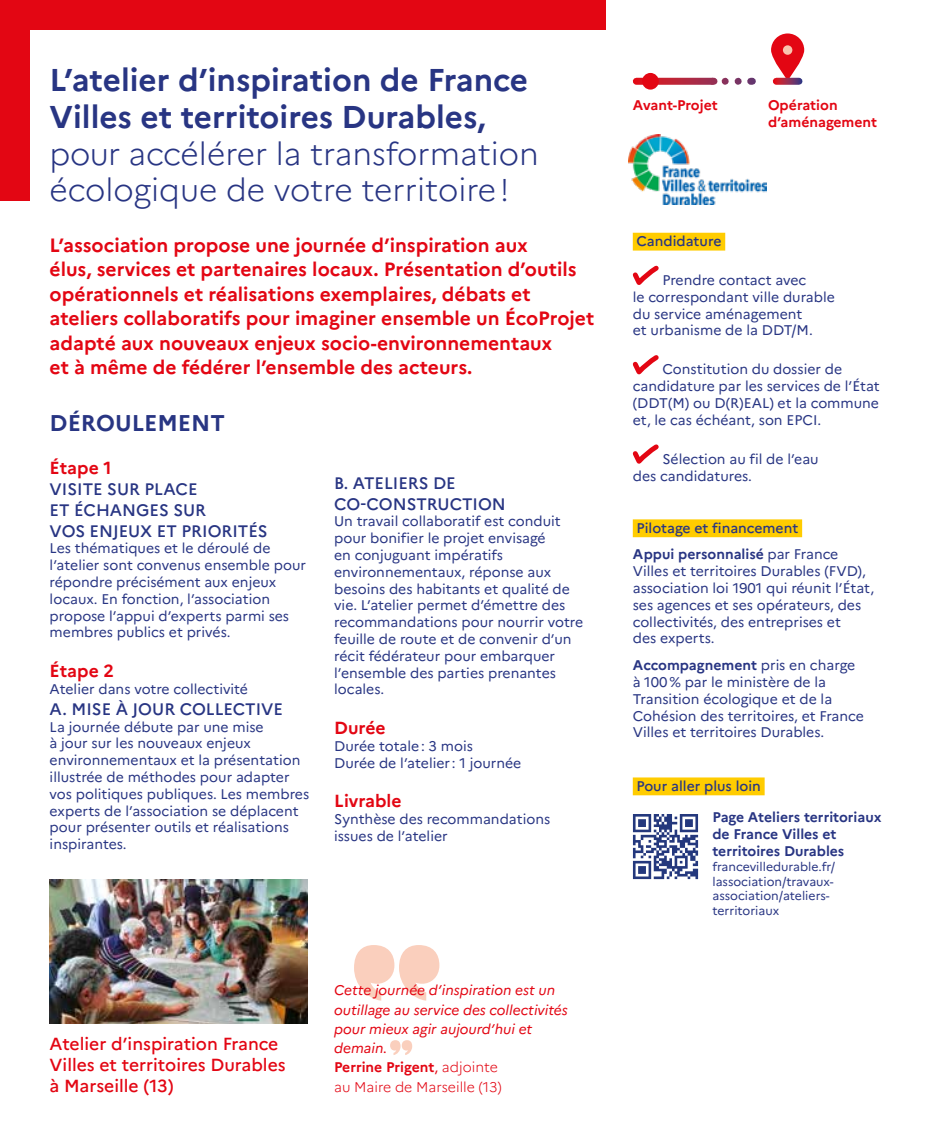
<style>
.page{position:relative;width:943px;height:1141px;background:#fff}
.page>*{position:absolute;margin:0;border:0;box-sizing:border-box;transform-origin:0 0}
.t1{font:700 31.5px/36.8px "Marianne";color:#283583}
.t2{font:300 31.5px/36.8px "Marianne";color:#283583}
.t3{font:700 22.75px "Marianne";color:#283583}
.t4{font:700 19.25px/24.5px "Marianne";color:#e30613}
.t5{font:500 17.5px/21px "Marianne";color:#e30613}
.t6{font:700 17.5px "Marianne";color:#e30613}
.t7{font:500 16.62px/21px "Marianne";color:#283583}
.t8{font:14px/16.8px "Marianne";color:#283583}
.t9{font:italic 14px/19.2px "Marianne";color:#e30613}
.t10{font:500 14px/26.8px "Marianne";color:#283583}
.t11{font:700 14px/16.8px "Marianne";color:#283583}
.t12{font:700 14px/16.8px "Marianne";color:#e30613}
.t13{font:12.25px/14.9px "Marianne";color:#283583}
.s1{font-weight:700;font-style:normal}
.s2{font-style:normal}
.s3{font-weight:300;font-style:normal}
.s4{font-weight:700}
.s5{font-weight:400}
</style>
<div class="page">
<div style="left:0;top:0;width:30px;height:201px;background:#e30613"></div>
<div style="left:0;top:0;width:605px;height:30px;background:#e30613"></div>
<div style="left:632px;top:233px;width:93px;height:18px;background:#fc0"></div>
<svg style="left:632px;top:265px;width:27px;height:20px"></svg>
<svg style="left:632px;top:355px;width:27px;height:20px"></svg>
<svg style="left:632px;top:444px;width:27px;height:20px"></svg>
<svg style="left:636px;top:78px;width:76px;height:7px"></svg>
<svg style="left:725px;top:78px;width:17px;height:7px"></svg>
<div style="left:642px;top:73px;width:16px;height:17px;background:#e30613;border-radius:50%"></div>
<div style="left:632px;top:519px;width:170px;height:18px;background:#fc0"></div>
<div style="left:632px;top:777px;width:132px;height:18px;background:#fc0"></div>
<svg style="left:633px;top:814px;width:65px;height:65px"></svg>
<img style="left:50px;top:879px;width:258px;height:145px">
<svg style="left:354px;top:945px;width:85px;height:56px"></svg>
<svg style="left:771px;top:33px;width:33px;height:47px"></svg>
<div style="left:783px;top:45px;width:9px;height:10px;background:#f9c5af;border-radius:50%"></div>
<svg style="left:776px;top:78px;width:23px;height:7px"></svg>
<svg style="left:390px;top:1040px;width:22px;height:15px"></svg>
<img style="left:628px;top:134px;width:138px;height:70px">
<h1 class="t1" style="left:50px;top:61px;width:480px">L’atelier d’inspiration de France<br>Villes et territoires Durables,</h1>
<h1 class="t2" style="left:50px;top:135px;width:490px">pour accélérer la transformation écologique de votre territoire!</h1>
<p class="t4" style="left:50px;top:232px;width:546px">L’association propose une journée d’inspiration aux<br>élus, services et partenaires locaux. Présentation d’outils opérationnels et réalisations exemplaires, débats et ateliers collaboratifs pour imaginer ensemble un ÉcoProjet adapté aux nouveaux enjeux socio-environnementaux<br>et à même de fédérer l’ensemble des acteurs.</p>
<h2 class="t3" style="left:50px;top:409px;width:177px">DÉROULEMENT</h2>
<p class="t6" style="left:50px;top:457px;width:64px">Étape 1</p>
<p class="t7" style="left:50px;top:478px;width:219px">VISITE SUR PLACE<br>ET ÉCHANGES SUR<br>VOS ENJEUX ET PRIORITÉS</p>
<p class="t8" style="left:50px;top:540px;width:258px">Les thématiques et le déroulé de l’atelier sont convenus ensemble pour répondre précisément aux enjeux locaux. En fonction, l’association propose l’appui d’experts parmi ses membres publics et privés.</p>
<p class="t6" style="left:50px;top:660px;width:66px">Étape 2</p>
<p class="t8" style="left:50px;top:680px;width:200px">Atelier dans votre collectivité</p>
<p class="t7" style="left:50px;top:698px;width:235px">A. MISE À JOUR COLLECTIVE</p>
<p class="t8" style="left:50px;top:718px;width:261px">La journée débute par une mise<br>à jour sur les nouveaux enjeux environnementaux et la présentation illustrée de méthodes pour adapter vos politiques publiques. Les membres experts de l’association se déplacent pour présenter outils et réalisations inspirantes.</p>
<p class="t7" style="left:334px;top:472px;width:173px">B. ATELIERS DE<br>CO-CONSTRUCTION</p>
<p class="t8" style="left:334px;top:513px;width:251px">Un travail collaboratif est conduit pour bonifier le projet envisagé<br>en conjuguant impératifs environnementaux, réponse aux besoins des habitants et qualité de vie. L’atelier permet d’émettre des recommandations pour nourrir votre feuille de route et de convenir d’un récit fédérateur pour embarquer l’ensemble des parties prenantes locales.</p>
<p class="t6" style="left:334px;top:717px;width:53px">Durée</p>
<p class="t8" style="left:334px;top:737px;width:189px">Durée totale: 3 mois<br>Durée de l’atelier: 1 journée</p>
<p class="t6" style="left:334px;top:790px;width:69px">Livrable</p>
<p class="t8" style="left:334px;top:811px;width:217px">Synthèse des recommandations issues de l’atelier</p>
<p class="t5" style="left:50px;top:1033px;width:237px">Atelier d’inspiration France<br>Villes et territoires Durables à Marseille (13)</p>
<p class="t9" style="left:334px;top:980px;width:235px">Cette journée d’inspiration est un outillage au service des collectivités pour mieux agir aujourd’hui et demain.<br><span class="s1">Perrine Prigent</span><span class="s2">,</span> <span class="s3">adjointe<br>au Maire de Marseille (13)</span></p>
<p class="t12" style="left:632px;top:97px;width:86px">Avant-Projet</p>
<p class="t12" style="left:768px;top:97px;width:111px">Opération d’aménagement</p>
<p class="t10" style="left:636px;top:228px;width:86px">Candidature</p>
<p class="t8" style="left:632px;top:272px;width:204px;text-indent:30px">Prendre contact avec<br>le correspondant ville durable du service aménagement<br>et urbanisme de la DDT/M.</p>
<p class="t8" style="left:632px;top:361px;width:248px;text-indent:30px">Constitution du dossier de candidature par les services de l’État (DDT(M) ou D(R)EAL) et la commune et, le cas échéant, son EPCI.</p>
<p class="t8" style="left:632px;top:450px;width:187px;text-indent:30px">Sélection au fil de l’eau des candidatures.</p>
<p class="t10" style="left:632px;top:514px;width:207px">Pilotage et financement<br><span class="s4">Appui personnalisé</span> <span class="s5">par France</span></p>
<p class="t8" style="left:632px;top:563px;width:243px">Villes et territoires Durables (FVD), association loi 1901 qui réunit l’État, ses agences et ses opérateurs, des collectivités, des entreprises et<br>des experts.</p>
<p class="t8" style="left:632px;top:657px;width:232px"><span class="s4">Accompagnement</span> pris en charge à 100% par le ministère de la<br>Transition écologique et de la<br>Cohésion des territoires, et France<br>Villes et territoires Durables.</p>
<p class="t10" style="left:636px;top:772px;width:126px">Pour aller plus loin</p>
<p class="t11" style="left:712px;top:809px;width:171px">Page Ateliers territoriaux de France Villes et territoires Durables</p>
<p class="t13" style="left:712px;top:859px;width:124px">francevilledurable.fr/ lassociation/travaux&shy;association/ateliers&shy;territoriaux</p>
</div>
